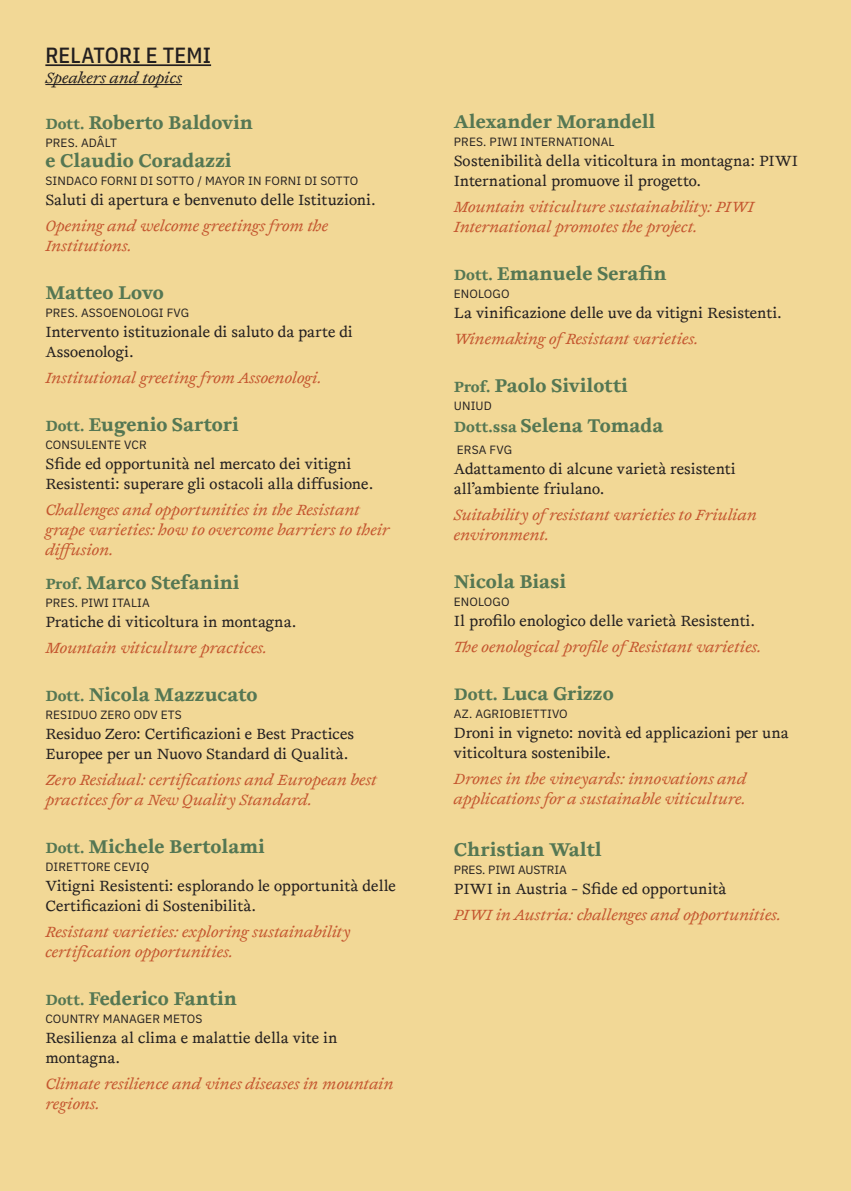
<style>
.page{position:relative;width:851px;height:1191px;background:#fff}
.page>*{position:absolute;margin:0;border:0;box-sizing:border-box;transform-origin:0 0}
.t1{font:500 22px "IBM Plex Sans Cond";letter-spacing:.01em;color:#231f20}
.t2{font:900 20px "Joly Text";color:#557753}
.t3{font:16px/20px "Joly Text";color:#231f20}
.t4{font:italic 16px/20px "Joly Text";letter-spacing:.005em;color:#c4562f}
.t5{font:italic 16px "Joly Text";letter-spacing:.005em;color:#231f20}
.t6{font:12px "IBM Plex Sans";letter-spacing:.01em;color:#231f20}
.t7{font:12px "IBM Plex Sans";letter-spacing:-.01em;color:#231f20}
.s1{font-size:16px}
.s2{font-size:18px}
</style>
<div class="page">
<div style="left:0;top:0;width:850px;height:1191px;background:#f2d896"></div>
<hr style="left:45px;top:64px;width:166px;height:2px;background:#231f20">
<hr style="left:45px;top:84px;width:137px;height:1px;background:#231f20">
<h1 class="t1" style="left:45px;top:38px;width:167px">RELATORI E TEMI</h1>
<p class="t5" style="left:45px;top:65px;width:138px">Speakers and topics</p>
<p class="t2" style="left:45px;top:106px;width:209px"><span class="s1">Dott.</span> Roberto Baldovin</p>
<p class="t6" style="left:45px;top:133px;width:73px">PRES. ADÂLT</p>
<p class="t2" style="left:45px;top:144px;width:188px">e Claudio Coradazzi</p>
<p class="t6" style="left:45px;top:171px;width:314px">SINDACO FORNI DI SOTTO / MAYOR IN FORNI DI SOTTO</p>
<p class="t3" style="left:45px;top:189px;width:332px">Saluti di apertura e benvenuto delle Istituzioni.</p>
<p class="t4" style="left:45px;top:215px;width:284px">Opening and welcome greetings from the<br>Institutions.</p>
<p class="t2" style="left:45px;top:276px;width:120px">Matteo Lovo</p>
<p class="t6" style="left:45px;top:303px;width:145px">PRES. ASSOENOLOGI FVG</p>
<p class="t3" style="left:45px;top:321px;width:309px">Intervento istituzionale di saluto da parte di<br>Assoenologi.</p>
<p class="t4" style="left:45px;top:367px;width:278px">Institutional greeting from Assoenologi.</p>
<p class="t2" style="left:45px;top:408px;width:195px"><span class="s1">Dott.</span> Eugenio Sartori</p>
<p class="t6" style="left:45px;top:435px;width:103px">CONSULENTE VCR</p>
<p class="t3" style="left:45px;top:453px;width:329px">Sfide ed opportunità nel mercato dei vitigni<br>Resistenti: superare gli ostacoli alla diffusione.</p>
<p class="t4" style="left:45px;top:499px;width:345px">Challenges and opportunities in the Resistant grape varieties: how to overcome barriers to their diffusion.</p>
<p class="t2" style="left:45px;top:566px;width:196px"><span class="s1">Prof.</span> Marco Stefanini</p>
<p class="t6" style="left:45px;top:593px;width:106px">PRES. PIWI ITALIA</p>
<p class="t3" style="left:45px;top:611px;width:252px">Pratiche di viticoltura in montagna.</p>
<p class="t4" style="left:45px;top:637px;width:223px">Mountain viticulture practices.</p>
<p class="t2" style="left:45px;top:678px;width:214px"><span class="s1">Dott.</span> Nicola Mazzucato</p>
<p class="t6" style="left:45px;top:705px;width:138px">RESIDUO ZERO ODV ETS</p>
<p class="t3" style="left:45px;top:723px;width:310px">Residuo Zero: Certificazioni e Best Practices<br>Europee per un Nuovo Standard di Qualità.</p>
<p class="t4" style="left:45px;top:769px;width:333px">Zero Residual: certifications and European best practices for a New Quality Standard.</p>
<p class="t2" style="left:45px;top:830px;width:221px"><span class="s1">Dott.</span> Michele Bertolami</p>
<p class="t6" style="left:45px;top:857px;width:105px">DIRETTORE CEVIQ</p>
<p class="t3" style="left:45px;top:875px;width:352px">Vitigni Resistenti: esplorando le opportunità delle<br>Certificazioni di Sostenibilità.</p>
<p class="t4" style="left:45px;top:921px;width:307px">Resistant varieties: exploring sustainability certification opportunities.</p>
<p class="t2" style="left:45px;top:982px;width:193px"><span class="s1">Dott.</span> Federico Fantin</p>
<p class="t6" style="left:45px;top:1009px;width:158px">COUNTRY MANAGER METOS</p>
<p class="t3" style="left:45px;top:1027px;width:293px">Resilienza al clima e malattie della vite in montagna.</p>
<p class="t4" style="left:45px;top:1073px;width:350px">Climate resilience and vines diseases in mountain regions.</p>
<p class="t2" style="left:454px;top:105px;width:203px">Alexander Morandell</p>
<p class="t6" style="left:454px;top:133px;width:162px">PRES. PIWI INTERNATIONAL</p>
<p class="t3" style="left:454px;top:150px;width:346px">Sostenibilità della viticoltura in montagna: PIWI<br>International promuove il progetto.</p>
<p class="t4" style="left:454px;top:196px;width:301px">Mountain viticulture sustainability: PIWI<br>International promotes the project.</p>
<p class="t2" style="left:454px;top:257px;width:214px"><span class="s1">Dott.</span> Emanuele Serafin</p>
<p class="t6" style="left:454px;top:285px;width:57px">ENOLOGO</p>
<p class="t3" style="left:454px;top:302px;width:329px">La vinificazione delle uve da vitigni Resistenti.</p>
<p class="t4" style="left:454px;top:328px;width:246px">Winemaking of Resistant varieties.</p>
<p class="t2" style="left:454px;top:369px;width:175px"><span class="s1">Prof.</span> Paolo Sivilotti</p>
<p class="t6" style="left:454px;top:397px;width:40px">UNIUD</p>
<p class="t2" style="left:454px;top:409px;width:211px"><span class="s1">Dott.ssa</span> Selena Tomada</p>
<p class="t6" style="left:456px;top:441px;width:57px">ERSA FVG</p>
<p class="t3" style="left:454px;top:458px;width:283px">Adattamento di alcune varietà resistenti all’ambiente friulano.</p>
<p class="t4" style="left:454px;top:504px;width:304px">Suitability of resistant varieties to Friulian environment.</p>
<p class="t2" style="left:454px;top:565px;width:114px">Nicola Biasi</p>
<p class="t6" style="left:454px;top:593px;width:57px">ENOLOGO</p>
<p class="t3" style="left:454px;top:610px;width:303px">Il profilo enologico delle varietà Resistenti.</p>
<p class="t4" style="left:454px;top:636px;width:309px">The oenological profile of Resistant varieties.</p>
<p class="t2" style="left:454px;top:677px;width:161px"><span class="s2">Dott.</span> Luca Grizzo</p>
<p class="t6" style="left:454px;top:705px;width:115px">AZ. AGRIOBIETTIVO</p>
<p class="t3" style="left:454px;top:722px;width:336px">Droni in vigneto: novità ed applicazioni per una viticoltura sostenibile.</p>
<p class="t4" style="left:454px;top:768px;width:294px">Drones in the vineyards: innovations and applications for a sustainable viticulture.</p>
<p class="t2" style="left:454px;top:833px;width:149px">Christian Waltl</p>
<p class="t7" style="left:454px;top:861px;width:114px">PRES. PIWI AUSTRIA</p>
<p class="t3" style="left:454px;top:878px;width:274px">PIWI in Austria - Sfide ed opportunità</p>
<p class="t4" style="left:454px;top:904px;width:329px">PIWI in Austria: challenges and opportunities.</p>
</div>
